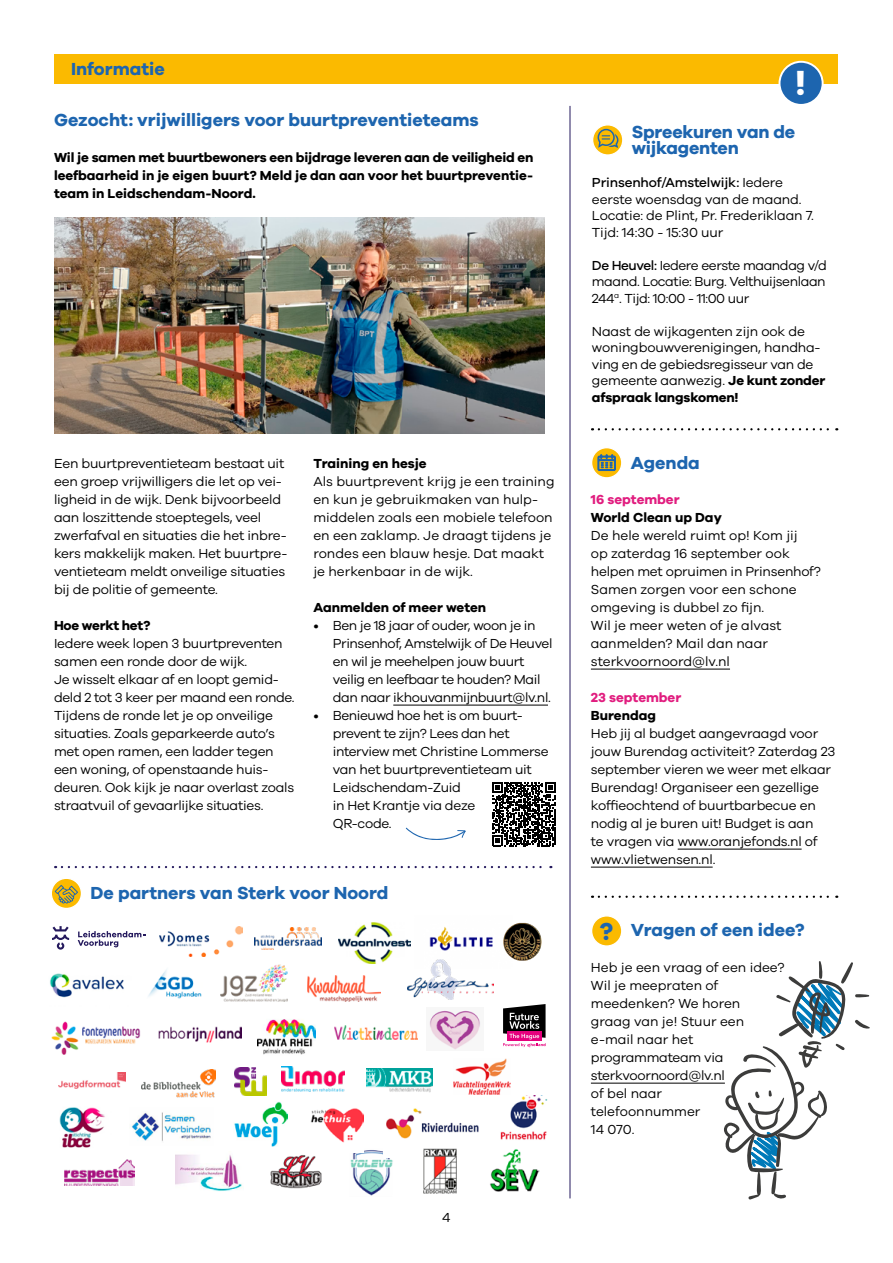
<style>
.page{position:relative;width:893px;height:1263px;background:#fff}
.page>*{position:absolute;margin:0;border:0;box-sizing:border-box;transform-origin:0 0}
.t1{font:700 36px "Galano Grotesque";color:#fff}
.t2{font:700 25.2px "Galano Grotesque";color:#1d65af}
.Hoofdkop{font:700 18px "Galano Grotesque";color:#1d65af}
.Platte_tekst{font:700 18px/16.5px "Galano Grotesque";letter-spacing:-.01em;color:#1d65af}
.Platte_tekst-2{font:13.5px/18px "Galano Grotesque";letter-spacing:-.015em;color:#000}
.Platte_tekst-3{font:700 13.5px/18px "Galano Grotesque";color:#000;text-align:justify}
.Tussenkop_zwart{font:700 13.5px "Galano Grotesque";color:#000}
.Platte_tekst-4{font:700 13.5px "Galano Grotesque";color:#e11d7f}
.Tussenkop_zwart-2{font:700 13.5px "Galano Grotesque";letter-spacing:-.02em;color:#000}
.s1{font-weight:500}
.s2{font-weight:700}
</style>
<div class="page">
<div style="left:54px;top:54px;width:784px;height:30px;background:#fbba00"></div>
<hr style="left:570px;top:106px;width:1px;height:1092px;background:#24195d">
<div style="left:779px;top:62px;width:44px;height:43px;background:#1d65af;border-radius:50%"></div>
<div style="left:778px;top:61px;width:46px;height:45px;border:2px solid #fff;border-radius:50%"></div>
<img style="left:54px;top:218px;width:491px;height:216px">
<hr style="left:393px;top:705px;width:155px;height:1px;background:#000">
<hr style="left:591px;top:669px;width:139px;height:1px;background:#000">
<hr style="left:678px;top:849px;width:124px;height:1px;background:#000">
<hr style="left:591px;top:867px;width:122px;height:1px;background:#000">
<svg style="left:599px;top:428px;width:238px;height:2px"></svg>
<svg style="left:592px;top:448px;width:30px;height:30px"></svg>
<div style="left:591px;top:447px;width:31px;height:31px;border:1px solid #fff;border-radius:50%"></div>
<svg style="left:597px;top:454px;width:19px;height:17px"></svg>
<svg style="left:599px;top:896px;width:238px;height:2px"></svg>
<svg style="left:724px;top:961px;width:146px;height:239px"></svg>
<img style="left:160px;top:927px;width:82px;height:29px">
<img style="left:429px;top:927px;width:64px;height:33px">
<img style="left:50px;top:973px;width:74px;height:25px">
<img style="left:429px;top:1010px;width:52px;height:40px">
<img style="left:59px;top:1073px;width:66px;height:16px">
<img style="left:148px;top:969px;width:54px;height:30px">
<img style="left:255px;top:928px;width:67px;height:21px">
<img style="left:408px;top:960px;width:86px;height:40px">
<img style="left:220px;top:965px;width:68px;height:36px">
<img style="left:307px;top:975px;width:73px;height:26px">
<img style="left:281px;top:1066px;width:63px;height:25px">
<img style="left:141px;top:1069px;width:75px;height:29px">
<img style="left:367px;top:1069px;width:65px;height:23px">
<img style="left:235px;top:1068px;width:31px;height:27px">
<img style="left:350px;top:1150px;width:43px;height:46px">
<img style="left:270px;top:1155px;width:52px;height:34px">
<img style="left:176px;top:1154px;width:67px;height:37px">
<img style="left:64px;top:1159px;width:70px;height:26px">
<img style="left:383px;top:1108px;width:96px;height:50px">
<img style="left:417px;top:1148px;width:45px;height:46px">
<svg style="left:503px;top:1004px;width:43px;height:43px"></svg>
<img style="left:490px;top:1149px;width:49px;height:43px">
<img style="left:311px;top:1108px;width:53px;height:44px">
<img style="left:59px;top:1107px;width:46px;height:41px">
<img style="left:503px;top:923px;width:39px;height:38px">
<img style="left:454px;top:1058px;width:56px;height:36px">
<img style="left:234px;top:1101px;width:53px;height:45px">
<img style="left:500px;top:1095px;width:48px;height:45px">
<img style="left:131px;top:1112px;width:80px;height:30px">
<img style="left:51px;top:1021px;width:90px;height:34px">
<img style="left:158px;top:1026px;width:83px;height:17px">
<img style="left:335px;top:1026px;width:83px;height:13px">
<img style="left:257px;top:1019px;width:59px;height:36px">
<svg style="left:52px;top:926px;width:17px;height:24px"></svg>
<svg style="left:78px;top:931px;width:67px;height:16px"></svg>
<img style="left:338px;top:923px;width:73px;height:41px">
<svg style="left:51px;top:878px;width:30px;height:30px"></svg>
<div style="left:51px;top:877px;width:31px;height:32px;border:1px solid #fff;border-radius:50%"></div>
<svg style="left:55px;top:885px;width:23px;height:19px"></svg>
<svg style="left:492px;top:782px;width:64px;height:64px"></svg>
<svg style="left:62px;top:866px;width:489px;height:2px"></svg>
<svg style="left:406px;top:828px;width:60px;height:12px"></svg>
<svg style="left:593px;top:125px;width:30px;height:30px"></svg>
<div style="left:592px;top:124px;width:31px;height:32px;border:1px solid #fff;border-radius:50%"></div>
<svg style="left:596px;top:127px;width:23px;height:22px"></svg>
<hr style="left:591px;top:1083px;width:134px;height:1px;background:#000">
<div style="left:592px;top:916px;width:30px;height:30px;background:#fbba00;border-radius:50%"></div>
<div style="left:591px;top:915px;width:31px;height:32px;border:1px solid #fff;border-radius:50%"></div>
<p class="Hoofdkop" style="left:71px;top:58px;width:95px">Informatie</p>
<p class="Hoofdkop" style="left:54px;top:109px;width:426px">Gezocht: vrijwilligers voor buurtpreventieteams</p>
<p class="Platte_tekst-3" style="left:54px;top:148px;width:481px">Wil je samen met buurtbewoners een bijdrage leveren aan de veiligheid en leefbaarheid in je eigen buurt? Meld je dan aan voor het buurtpreventie&shy;team in Leidschendam-Noord.</p>
<p class="Platte_tekst-2" style="left:54px;top:454px;width:235px">Een buurtpreventieteam bestaat uit een groep vrijwilligers die let op vei&shy;ligheid in de wijk. Denk bijvoorbeeld aan loszittende stoeptegels, veel zwerfafval en situaties die het inbre&shy;kers makkelijk maken. Het buurtpre&shy;ventieteam meldt onveilige situaties bij de politie of gemeente.</p>
<p class="Tussenkop_zwart-2" style="left:54px;top:617px;width:98px">Hoe werkt het?</p>
<p class="Platte_tekst-2" style="left:54px;top:634px;width:242px">Iedere week lopen 3 buurtpreventen samen een ronde door de wijk.<br>Je wisselt elkaar af en loopt gemid&shy;deld 2 tot 3 keer per maand een ronde.<br>Tijdens de ronde let je op onveilige situaties. Zoals geparkeerde auto’s met open ramen, een ladder tegen een woning, of openstaande huis&shy;deuren. Ook kijk je naar overlast zoals straatvuil of gevaarlijke situaties.</p>
<p class="Tussenkop_zwart" style="left:313px;top:455px;width:115px">Training en hesje</p>
<p class="Platte_tekst-2" style="left:313px;top:472px;width:243px">Als buurtprevent krijg je een training en kun je gebruikmaken van hulp&shy;middelen zoals een mobiele telefoon en een zaklamp. Je draagt tijdens je rondes een blauw hesje. Dat maakt je herkenbaar in de wijk.</p>
<p class="Tussenkop_zwart" style="left:313px;top:599px;width:174px">Aanmelden of meer weten</p>
<p class="Platte_tekst-2" style="left:333px;top:616px;width:221px;text-indent:-20px">• Ben je 18 jaar of ouder, woon je in Prinsenhof, Amstelwijk of De Heuvel en wil je meehelpen jouw buurt veilig en leefbaar te houden? Mail dan naar ikhouvanmijnbuurt@lv.nl.</p>
<p class="Platte_tekst-2" style="left:333px;top:706px;width:217px;text-indent:-20px">• Benieuwd hoe het is om buurt&shy;prevent te zijn? Lees dan het interview met Christine Lommerse van het buurtpreventieteam uit<br>Leidschendam-Zuid<br>in Het Krantje via deze<br>QR-code.</p>
<p class="Hoofdkop" style="left:91px;top:882px;width:299px">De partners van Sterk voor Noord</p>
<p class="Platte_tekst-2" style="left:442px;top:1208px;width:10px">4</p>
<p class="t1" style="left:795px;top:61px;width:12px">!</p>
<p class="Platte_tekst" style="left:632px;top:123px;width:165px">Spreekuren van de wijkagenten</p>
<p class="Platte_tekst-2" style="left:592px;top:174px;width:223px;line-height:16.5px"><span class="s1">Prinsenhof/Amstelwijk:</span> Iedere eerste woensdag van de maand.<br>Locatie: de Plint, Pr. Frederiklaan 7.<br>Tijd: 14:30 - 15:30 uur</p>
<p class="Platte_tekst-2" style="left:592px;top:256px;width:236px;line-height:16.5px;text-align:justify"><span class="s1">De Heuvel:</span> Iedere eerste maandag v/d maand. Locatie: Burg. Velthuijsenlaan 244<sup>a</sup>. Tijd: 10:00 - 11:00 uur</p>
<p class="Platte_tekst-2" style="left:592px;top:322px;width:235px;line-height:16.5px">Naast de wijkagenten zijn ook de woningbouwverenigingen, handha&shy;ving en de gebiedsregisseur van de gemeente aanwezig. <span class="s2">Je kunt zonder afspraak langskomen!</span></p>
<p class="Hoofdkop" style="left:631px;top:451px;width:71px">Agenda</p>
<p class="Platte_tekst-4" style="left:591px;top:491px;width:90px">16 september</p>
<p class="Platte_tekst-3" style="left:591px;top:508px;width:132px">World Clean up Day</p>
<p class="Platte_tekst-2" style="left:591px;top:526px;width:231px">De hele wereld ruimt op! Kom jij<br>op zaterdag 16 september ook helpen met opruimen in Prinsenhof?</p>
<p class="Platte_tekst-2" style="left:591px;top:580px;width:207px">Samen zorgen voor een schone omgeving is dubbel zo fijn.<br>Wil je meer weten of je alvast aanmelden? Mail dan naar sterkvoornoord@lv.nl</p>
<p class="Platte_tekst-4" style="left:591px;top:689px;width:92px">23 september</p>
<p class="Platte_tekst-3" style="left:591px;top:706px;width:67px">Burendag</p>
<p class="Platte_tekst-2" style="left:591px;top:724px;width:246px">Heb jij al budget aangevraagd voor jouw Burendag activiteit? Zaterdag 23 september vieren we weer met elkaar Burendag! Organiseer een gezellige koffieochtend of buurtbarbecue en nodig al je buren uit! Budget is aan<br>te vragen via www.oranjefonds.nl of www.vlietwensen.nl.</p>
<p class="t2" style="left:599px;top:916px;width:15px">?</p>
<p class="Hoofdkop" style="left:631px;top:919px;width:175px">Vragen of een idee?</p>
<p class="Platte_tekst-2" style="left:591px;top:958px;width:195px">Heb je een vraag of een idee?<br>Wil je meepraten of meedenken? We horen<br>graag van je! Stuur een</p>
<p class="Platte_tekst-2" style="left:591px;top:1030px;width:104px">e-mail naar het</p>
<p class="Platte_tekst-2" style="left:591px;top:1048px;width:134px">programmateam via</p>
<p class="Platte_tekst-2" style="left:591px;top:1066px;width:135px">sterkvoornoord@lv.nl</p>
<p class="Platte_tekst-2" style="left:591px;top:1084px;width:111px">of bel naar telefoonnummer</p>
<p class="Platte_tekst-2" style="left:591px;top:1120px;width:45px">14 070.</p>
</div>
